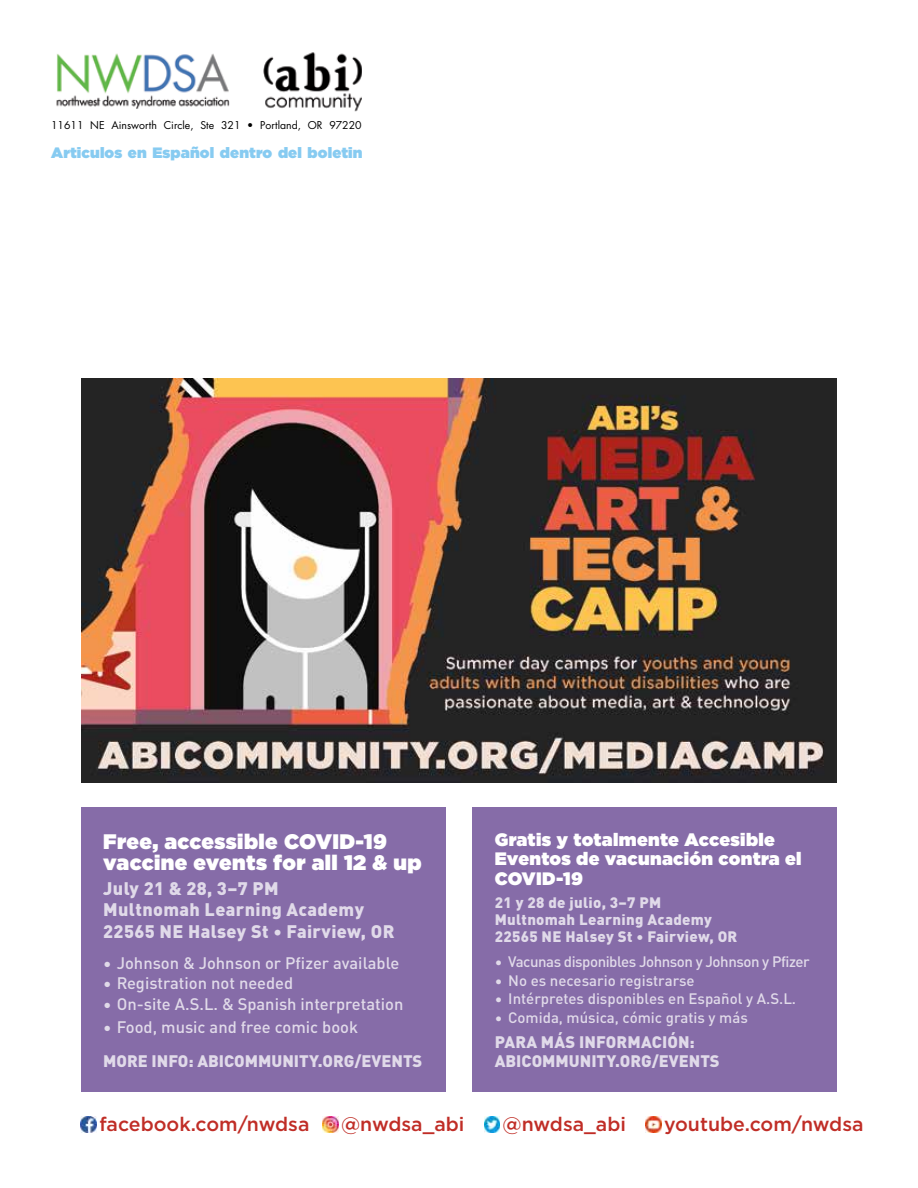
<style>
.page{position:relative;width:918px;height:1188px;background:#fff}
.page>*{position:absolute;margin:0;border:0;box-sizing:border-box;transform-origin:0 0}
.t1{font:900 21px/21px "Gotham";letter-spacing:.02em;color:#fff}
.t2{font:500 19.5px "Gotham";color:#c02d26}
.t3{font:900 18px/21.3px "DINOT";letter-spacing:.02em;color:#fff}
.t4{font:900 18px/19.5px "Gotham";letter-spacing:.02em;color:#fff}
.t5{font:500 16.5px "DINOT";color:#fff}
.t6{font:900 16.5px/18.5px "DINOT";color:#fff}
.t7{font:500 15px "DINOT";color:#fff}
.t8{font:900 15px/17px "DINOT";letter-spacing:.02em;color:#fff}
.t9{font:500 15px "DINOT";letter-spacing:-.03em;color:#fff}
.t10{font:900 15px "Gotham";letter-spacing:.01em;color:#87cbf1}
.t11{font:10.5px "Futura Std";color:#000}
</style>
<div class="page">
<img style="left:56px;top:53px;width:174px;height:56px">
<img style="left:264px;top:52px;width:98px;height:60px">
<img style="left:81px;top:378px;width:756px;height:405px">
<div style="left:81px;top:807px;width:365px;height:284px;background:#866ca8"></div>
<div style="left:472px;top:807px;width:365px;height:284px;background:#866ca8"></div>
<img style="left:81px;top:1117px;width:16px;height:15px">
<img style="left:322px;top:1117px;width:16px;height:15px">
<img style="left:484px;top:1117px;width:16px;height:15px">
<img style="left:646px;top:1117px;width:15px;height:15px">
<p class="t11" style="left:51px;top:119px;width:312px">11611 NE Ainsworth Circle, Ste 321 • Portland, OR 97220</p>
<p class="t10" style="left:51px;top:142px;width:313px">Articulos en Español dentro del boletin</p>
<p class="t1" style="left:103px;top:830px;width:320px">Free, accessible COVID-19 vaccine events for all 12 &amp; up</p>
<p class="t3" style="left:103px;top:876px;width:293px">July 21 &amp; 28, 3–7 PM<br>Multnomah Learning Academy<br>22565 NE Halsey St • Fairview, OR</p>
<p class="t5" style="left:103px;top:951px;width:298px">• Johnson &amp; Johnson or Pfizer available</p>
<p class="t5" style="left:103px;top:971px;width:192px">• Registration not needed</p>
<p class="t5" style="left:103px;top:991px;width:302px">• On-site A.S.L. &amp; Spanish interpretation</p>
<p class="t5" style="left:103px;top:1015px;width:256px">• Food, music and free comic book</p>
<p class="t6" style="left:103px;top:1050px;width:321px">MORE INFO: ABICOMMUNITY.ORG/EVENTS</p>
<p class="t4" style="left:495px;top:830px;width:308px">Gratis y totalmente Accesible<br>Eventos de vacunación contra el<br>COVID-19</p>
<p class="t8" style="left:495px;top:893px;width:244px">21 y 28 de julio, 3–7 PM<br>Multnomah Learning Academy<br>22565 NE Halsey St • Fairview, OR</p>
<p class="t9" style="left:495px;top:950px;width:317px">• Vacunas disponibles Johnson y Johnson y Pfizer</p>
<p class="t7" style="left:495px;top:969px;width:201px">• No es necesario registrarse</p>
<p class="t7" style="left:495px;top:987px;width:303px">• Intérpretes disponibles en Español y A.S.L.</p>
<p class="t7" style="left:495px;top:1006px;width:255px">• Comida, música, cómic gratis y más</p>
<p class="t6" style="left:495px;top:1031px;width:227px">PARA MÁS INFORMACIÓN:<br>ABICOMMUNITY.ORG/EVENTS</p>
<p class="t2" style="left:100px;top:1111px;width:211px">facebook.com/nwdsa</p>
<p class="t2" style="left:341px;top:1111px;width:125px">@nwdsa_abi</p>
<p class="t2" style="left:503px;top:1111px;width:125px">@nwdsa_abi</p>
<p class="t2" style="left:664px;top:1111px;width:201px">youtube.com/nwdsa</p>
</div>
